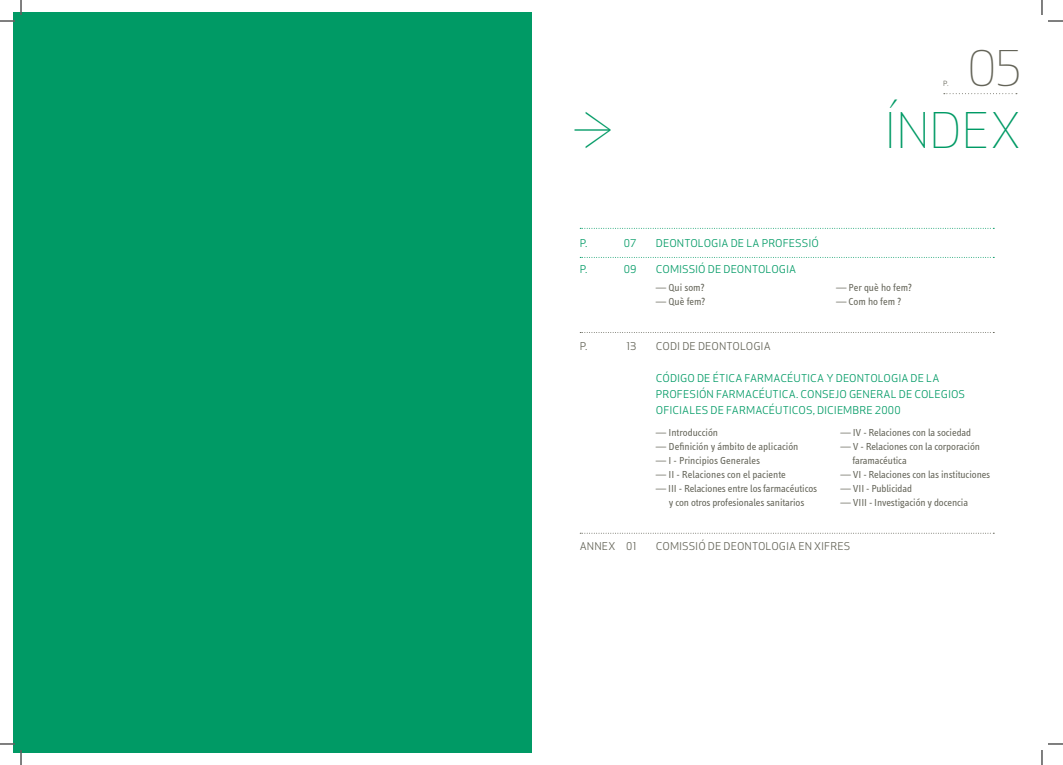
<style>
.page{position:relative;width:1063px;height:765px;background:#fff}
.page>*{position:absolute;margin:0;border:0;box-sizing:border-box;transform-origin:0 0}
.t1{font:48px "Apex Sans C Light";letter-spacing:.015em;color:#009a65}
.t2{font:48px "Apex Sans T Light";color:#646458}
.t3{font:10.5px/14px "Info Text";letter-spacing:-.01em;color:#646458;text-align:center}
.t4{font:10.5px/16px "Apex Sans C Book";letter-spacing:.005em;color:#009a65}
.t5{font:10.5px "Apex Sans C Book";letter-spacing:.005em;color:#646458}
.t6{font:7px "Apex Sans C Book";color:#646458}
</style>
<div class="page">
<svg style="left:943px;top:93px;width:73px;height:1px"></svg>
<div style="left:12px;top:12px;width:519px;height:740px;background:#009a65"></div>
<svg style="left:580px;top:228px;width:414px;height:1px"></svg>
<svg style="left:580px;top:332px;width:414px;height:1px"></svg>
<svg style="left:580px;top:533px;width:414px;height:1px"></svg>
<svg style="left:580px;top:257px;width:414px;height:1px"></svg>
<svg style="left:0;top:0;width:22px;height:22px"></svg>
<svg style="left:0;top:743px;width:22px;height:22px"></svg>
<svg style="left:1041px;top:0;width:21px;height:22px"></svg>
<svg style="left:1041px;top:743px;width:21px;height:22px"></svg>
<h1 class="t1" style="left:572px;top:100px;width:43px">≥</h1>
<p class="t6" style="left:943px;top:79px;width:7px">P.</p>
<h1 class="t2" style="left:967px;top:38px;width:55px">05</h1>
<h1 class="t1" style="left:884px;top:100px;width:137px">ÍNDEX</h1>
<p class="t4" style="left:579px;top:235px;width:9px">P.</p>
<p class="t4" style="left:624px;top:235px;width:14px">07</p>
<p class="t4" style="left:579px;top:261px;width:9px">P.</p>
<p class="t4" style="left:623px;top:261px;width:14px">09</p>
<p class="t4" style="left:656px;top:235px;width:164px">DEONTOLOGIA DE LA PROFESSIÓ</p>
<p class="t4" style="left:656px;top:261px;width:30px">COMISSIÓ</p>
<p class="t4" style="left:708px;top:261px;width:24px">DE DEONTOLOGIA</p>
<p class="t3" style="left:656px;top:280px;width:50px">— Qui som?</p>
<p class="t3" style="left:656px;top:294px;width:51px">— Què fem?</p>
<p class="t3" style="left:836px;top:280px;width:78px">— Per què ho fem?</p>
<p class="t3" style="left:836px;top:294px;width:67px">— Com ho fem ?</p>
<p class="t5" style="left:579px;top:339px;width:9px">P.</p>
<p class="t5" style="left:626px;top:339px;width:11px">13</p>
<p class="t5" style="left:656px;top:339px;width:116px">CODI DE DEONTOLOGIA</p>
<p class="t4" style="left:656px;top:370px;width:311px">CÓDIGO DE ÉTICA FARMACÉUTICA Y DEONTOLOGIA DE LA<br>PROFESIÓN FARMACÉUTICA. CONSEJO GENERAL DE COLEGIOS<br>OFICIALES DE FARMACÉUTICOS, DICIEM BRE 2000</p>
<p class="t3" style="left:656px;top:426px;width:64px">— Introducción</p>
<p class="t3" style="left:656px;top:440px;width:144px">— Definición y ámbito de aplicación</p>
<p class="t3" style="left:656px;top:454px;width:106px">— I - Principios Generales</p>
<p class="t3" style="left:656px;top:468px;width:131px">— II - Relaciones con el paciente</p>
<p class="t3" style="left:656px;top:482px;width:163px">— III - Relaciones entre los farmacéuticos y con otros profesionales sanitarios</p>
<p class="t3" style="left:840px;top:426px;width:132px">— IV - Relaciones con la sociedad</p>
<p class="t3" style="left:852px;top:440px;width:129px;text-align:left;text-indent:-12px">— V - Relaciones con la corporación faramacéutica</p>
<p class="t3" style="left:840px;top:468px;width:151px">— VI - Relaciones con las instituciones</p>
<p class="t3" style="left:840px;top:482px;width:73px">— VII - Publicidad</p>
<p class="t3" style="left:840px;top:496px;width:129px">— VIII - Investigación y docencia</p>
<p class="t5" style="left:579px;top:539px;width:58px">ANNEX 01</p>
<p class="t5" style="left:656px;top:539px;width:30px">COMISSIÓ</p>
<p class="t5" style="left:708px;top:539px;width:24px">DE DEONTOLOGIA</p>
<p class="t5" style="left:798px;top:539px;width:53px">EN XIFRES</p>
</div>
